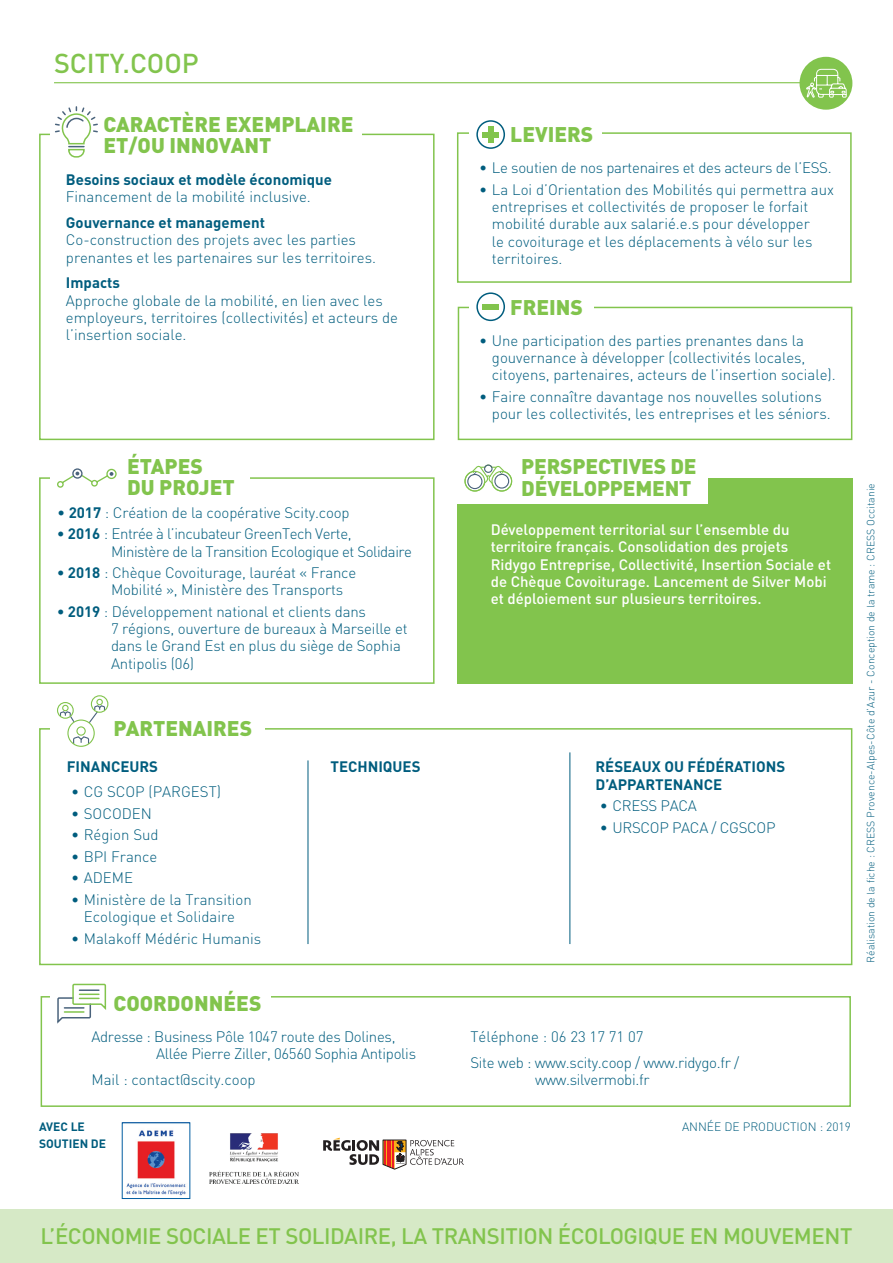
<style>
.page{position:relative;width:893px;height:1263px;background:#fff}
.page>*{position:absolute;margin:0;border:0;box-sizing:border-box;transform-origin:0 0}
.t1{font:500 27px "DIN";color:#82c44d}
.t2{font:500 22.2px "DIN";letter-spacing:-.02em;color:#82c44d}
.t3{font:900 21px/21px "DIN";color:#82c44d}
.t4{font:300 15px/17.2px "DIN";color:#005d7e}
.t5{font:300 15px/17.2px "DIN";letter-spacing:-.02em;color:#005d7e}
.t6{font:500 15px/17.2px "DIN";color:#fff}
.t7{font:700 15px/18px "DIN";color:#005d7e}
.t8{font:300 15px/17.2px "DIN";letter-spacing:-.03em;color:#005d7e}
.t9{font:300 12px "DIN";color:#005d7e}
.t10{font:700 12px "DIN";color:#005d7e}
.t11{font:300 10.5px "DIN";color:#005d7e}
.s1{font-weight:700}
</style>
<div class="page">
<div style="left:0;top:1209px;width:893px;height:54px;background:#d6e9c6"></div>
<div style="left:457px;top:132px;width:395px;height:151px;border:2px solid #82c44d"></div>
<div style="left:469px;top:128px;width:132px;height:14px;background:#fff"></div>
<div style="left:39px;top:134px;width:396px;height:306px;border:2px solid #82c44d"></div>
<div style="left:476px;top:120px;width:29px;height:29px;border:2px solid #005d7e;border-radius:50%"></div>
<div style="left:482px;top:132px;width:17px;height:5px;background:#82c44d"></div>
<div style="left:488px;top:126px;width:5px;height:17px;background:#82c44d"></div>
<hr style="left:54px;top:82px;width:772px;height:1px;background:#82c44d">
<div style="left:39px;top:477px;width:396px;height:207px;border:2px solid #82c44d"></div>
<div style="left:50px;top:472px;width:200px;height:14px;background:#fff"></div>
<div style="left:50px;top:128px;width:312px;height:14px;background:#fff"></div>
<div style="left:458px;top:307px;width:394px;height:133px;border:2px solid #82c44d"></div>
<div style="left:469px;top:300px;width:124px;height:13px;background:#fff"></div>
<div style="left:482px;top:304px;width:17px;height:5px;background:#82c44d"></div>
<div style="left:476px;top:292px;width:29px;height:29px;border:2px solid #005d7e;border-radius:50%"></div>
<div style="left:457px;top:478px;width:395px;height:206px;background:#82c44d"></div>
<div style="left:454px;top:463px;width:254px;height:40px;background:#fff"></div>
<svg style="left:464px;top:464px;width:49px;height:28px"></svg>
<svg style="left:57px;top:468px;width:60px;height:20px"></svg>
<div style="left:72px;top:468px;width:11px;height:11px;border:1px solid #4a637c;border-radius:50%"></div>
<svg style="left:55px;top:106px;width:43px;height:52px"></svg>
<div style="left:39px;top:728px;width:813px;height:237px;border:2px solid #82c44d"></div>
<hr style="left:308px;top:760px;width:1px;height:184px;background:#005d7e">
<hr style="left:569px;top:752px;width:1px;height:192px;background:#005d7e">
<div style="left:50px;top:721px;width:215px;height:14px;background:#fff"></div>
<svg style="left:57px;top:695px;width:52px;height:52px"></svg>
<div style="left:41px;top:996px;width:810px;height:111px;border:2px solid #82c44d"></div>
<div style="left:50px;top:995px;width:220px;height:14px;background:#fff"></div>
<svg style="left:57px;top:983px;width:50px;height:41px"></svg>
<div style="left:799px;top:57px;width:53px;height:53px;background:#82c44d;border-radius:50%"></div>
<svg style="left:806px;top:69px;width:41px;height:29px"></svg>
<svg style="left:323px;top:1138px;width:141px;height:31px"></svg>
<img style="left:209px;top:1134px;width:90px;height:50px">
<img style="left:126px;top:1130px;width:60px;height:66px">
<div style="left:122px;top:1122px;width:68px;height:77px;border:1px solid #015da1"></div>
<h1 class="t1" style="left:54px;top:46px;width:94px">Scity.coop</h1>
<h3 class="t3" style="left:103px;top:113px;width:162px;text-indent:78px">ÈRE EXEMPLAIRE<br>ET/OU INNOVANT</h3>
<h3 class="t3" style="left:103px;top:113px;width:14px">CARACT</h3>
<p class="t7" style="left:66px;top:170px;width:268px">Besoins sociaux et modèle économique</p>
<p class="t4" style="left:66px;top:188px;width:246px">Financement de la mobilité inclusive.</p>
<p class="t7" style="left:66px;top:213px;width:201px">Gouvernance et management</p>
<p class="t4" style="left:66px;top:231px;width:312px">Co-construction des projets avec les parties prenantes et les partenaires sur les territoires.</p>
<p class="t7" style="left:66px;top:273px;width:56px">Impacts</p>
<p class="t4" style="left:66px;top:291px;width:334px">Approche globale de la mobilité, en lien avec les employeurs, territoires (collectivités) et acteurs de l’insertion sociale.</p>
<h3 class="t3" style="left:127px;top:454px;width:109px">ÉTAPES<br>DU PROJET</h3>
<p class="t4" style="left:57px;top:504px;width:294px">• <span class="s1">2017</span> : Création de la coopérative Scity.coop</p>
<p class="t8" style="left:111px;top:525px;width:303px;text-indent:-54px"><span class="s1">• 2016</span> : Entrée à l’incubateur GreenTech Verte,<br>Ministère de la Transition Ecologique et Solidaire</p>
<p class="t4" style="left:111px;top:564px;width:247px;text-indent:-54px"><span class="s1">• 2018</span> : Chèque Covoiturage, lauréat « France<br>Mobilité », Ministère des Transports</p>
<p class="t4" style="left:111px;top:603px;width:298px;text-indent:-54px"><span class="s1">• 2019</span> : Développement national et clients dans<br>7 régions, ouverture de bureaux à Marseille et dans le Grand Est en plus du siège de Sophia Antipolis (06)</p>
<h3 class="t3" style="left:114px;top:717px;width:14px">PARTENAIRES</h3>
<h3 class="t3" style="left:510px;top:123px;width:85px">LEVIERS</h3>
<p class="t5" style="left:479px;top:159px;width:354px">• Le soutien de nos partenaires et des acteurs de l’ESS.</p>
<p class="t4" style="left:492px;top:181px;width:344px;text-indent:-13px">• La Loi d’Orientation des Mobilités qui permettra aux entreprises et collectivités de proposer le forfait mobilité durable aux salarié.e.s pour développer<br>le covoiturage et les déplacements à vélo sur les territoires.</p>
<h3 class="t3" style="left:510px;top:295px;width:74px">FREINS</h3>
<p class="t4" style="left:492px;top:331px;width:345px;text-indent:-13px">• Une participation des parties prenantes dans la gouvernance à développer (collectivités locales, citoyens, partenaires, acteurs de l’insertion sociale).</p>
<p class="t4" style="left:492px;top:387px;width:340px;text-indent:-13px">• Faire connaître davantage nos nouvelles solutions pour les collectivités, les entreprises et les séniors.</p>
<h3 class="t3" style="left:521px;top:454px;width:13px">PERSPECTIVES</h3>
<h3 class="t3" style="left:670px;top:454px;width:13px">DE</h3>
<h3 class="t3" style="left:521px;top:477px;width:14px">DÉVELOPPEMENT</h3>
<p class="t6" style="left:491px;top:520px;width:342px">Développement territorial sur l’ensemble du territoire français. Consolidation des projets Ridygo Entreprise, Collectivité, Insertion Sociale et de Chèque Covoiturage. Lancement de Silver Mobi et déploiement sur plusieurs territoires.</p>
<p class="t7" style="left:67px;top:757px;width:83px">fi nanceurs</p>
<p class="t4" style="left:71px;top:783px;width:152px">• CG SCOP (PARGEST)</p>
<p class="t4" style="left:71px;top:805px;width:82px">• SOCODEN</p>
<p class="t4" style="left:71px;top:826px;width:89px">• Région Sud</p>
<p class="t4" style="left:71px;top:848px;width:88px">• B PI France</p>
<p class="t4" style="left:71px;top:869px;width:64px">• ADEME</p>
<p class="t4" style="left:71px;top:891px;width:182px;text-align:center">• Ministère de la Transition<br>Ecologique et Solidaire</p>
<p class="t4" style="left:71px;top:929px;width:192px">• Malakoff Médéric Humanis</p>
<p class="t7" style="left:330px;top:756px;width:82px">techniques</p>
<p class="t7" style="left:595px;top:756px;width:190px">Réseaux ou fédérations d’apparte</p>
<p class="t7" style="left:673px;top:774px;width:41px">nance</p>
<p class="t5" style="left:600px;top:797px;width:99px">• CRESS PACA</p>
<p class="t5" style="left:600px;top:818px;width:177px">• URSCOP PACA / CGSCOP</p>
<h3 class="t3" style="left:114px;top:992px;width:149px">COORDONNÉES</h3>
<p class="t5" style="left:156px;top:1028px;width:262px;text-indent:-65px">Adresse : B usiness Pôle 1047 route des Dolines,<br>Allée Pierre Ziller, 06560 Sophia Antipolis</p>
<p class="t4" style="left:91px;top:1071px;width:166px">Mail : contact@scity.coop</p>
<p class="t5" style="left:470px;top:1024px;width:270px;line-height:25.8px">Téléphone : 06 23 17 71 07<br>Site web : www.scity.coop / www.ridygo.fr /</p>
<p class="t5" style="left:535px;top:1071px;width:116px">www.silvermobi.fr</p>
<p class="t10" style="left:39px;top:1119px;width:46px">Avec le</p>
<p class="t9" style="left:682px;top:1119px;width:70px">Annéede produc</p>
<p class="t9" style="left:790px;top:1119px;width:62px">tion : 2019</p>
<p class="t10" style="left:39px;top:1135px;width:67px">soutien de</p>
<p class="t11" style="left:864px;top:963px;width:481px;rotate:-90deg">Réalisation de la fiche : CRESS Provence-Alpes-Côte d’Azur - Conception de la trame : CRESS Occitanie</p>
<h2 class="t2" style="left:41px;top:1222px;width:813px">L’ÉCONOMIE SOCIALE ET SOLIDAIRE, LA TRANSITION ÉCOLOGIQUE EN MOUVEMENT</h2>
</div>
